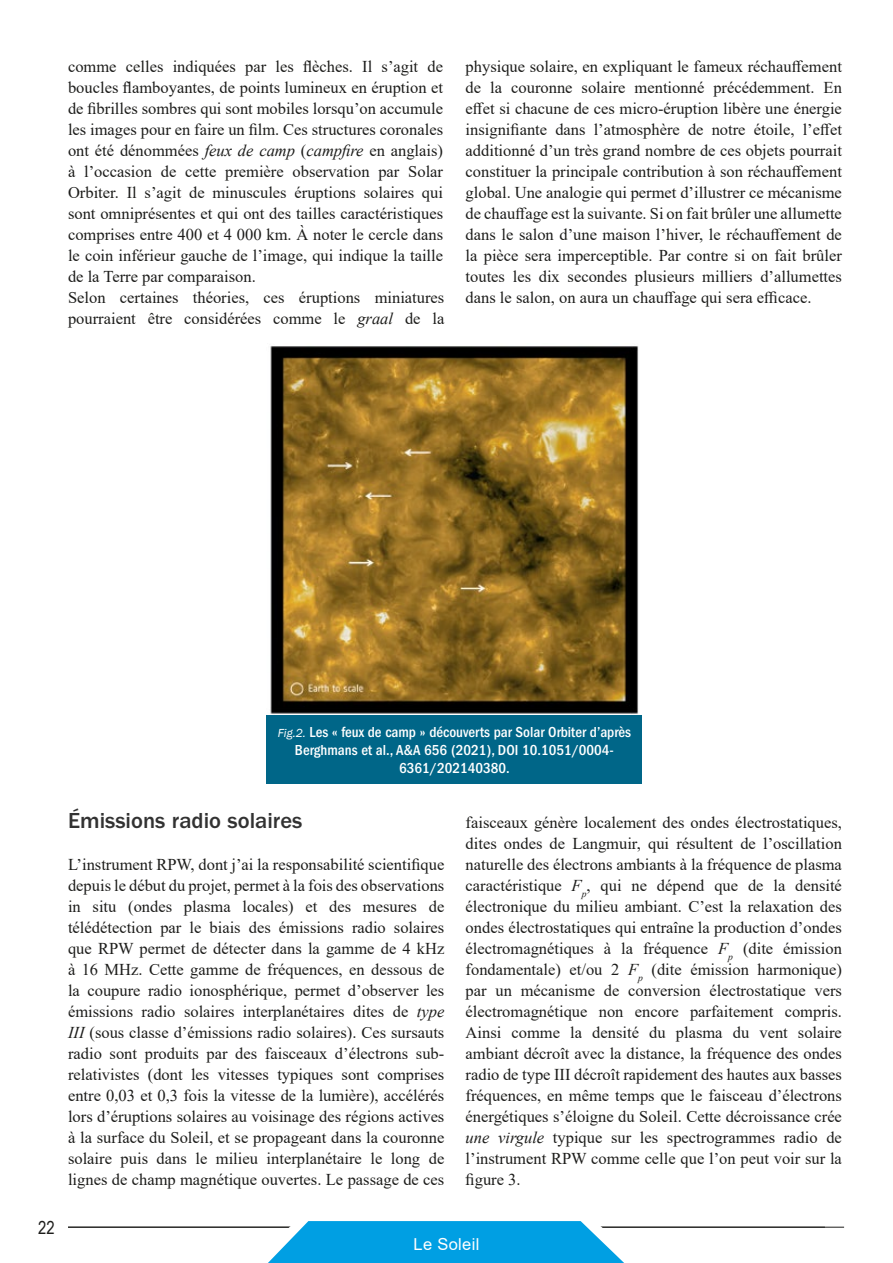
<style>
.page{position:relative;width:893px;height:1263px;background:#fff}
.page>*{position:absolute;margin:0;border:0;box-sizing:border-box;transform-origin:0 0}
.t1{font:500 22.5px "ITC Franklin Gothic Std";color:#323232}
.t2{font:18px "Arial Narrow";color:#1d1d1b}
.t3{font:16.5px/21px "Times New Roman";color:#1d1d1b;text-align:justify}
.t4{font:16.5px "Arial";letter-spacing:.02em;color:#fff}
.t5{font:500 condensed 15px/18px "ITC Franklin Gothic Std";color:#fff;text-align:center}
.s1{font-style:italic}
.s2{font-family:"Franklin Gothic";font-weight:400;font-style:italic;font-stretch:normal;font-size:12px}
</style>
<div class="page">
<hr style="left:68px;top:1227px;width:776px;height:1px;background:#1d1d1b">
<svg style="left:238px;top:1221px;width:419px;height:42px"></svg>
<img style="left:267px;top:346px;width:375px;height:370px">
<div style="left:267px;top:716px;width:375px;height:68px;background:#068"></div>
<p class="t3" style="left:68px;top:55px;width:378px;text-align:left">comme celles indiquées par les flèches. Il s’agit de boucles flamboyantes, de points lumineux en éruption et de fibrilles sombres qui sont mobiles lorsqu’on accumule les images pour en faire un film. Ces structures coronales ont été dénommées <span class="s1">feux de camp</span> (<span class="s1">campfire</span> en anglais) à l’occasion de cette première observation par Solar Orbiter. Il s’agit de minuscules éruptions solaires qui sont omniprésentes et qui ont des tailles caractéristiques comprises entre 400 et 4 000 km. À noter le cercle dans le coin inférieur gauche de l’image, qui indique la taille de la Terre par comparaison.<br>Selon certaines théories, ces éruptions miniatures pourraient être considérées comme le <span class="s1">graal</span> de la</p>
<p class="t3" style="left:466px;top:56px;width:378px">physique solaire, en expliquant le fameux réchauffement de la couronne solaire mentionné précédemment. En effet si chacune de ces micro-éruption libère une énergie insignifiante dans l’atmosphère de notre étoile, l’effet additionné d’un très grand nombre de ces objets pourrait constituer la principale contribution à son réchauffement global. Une analogie qui permet d’illustrer ce mécanisme de chauffage est la suivante. Si on fait brûler une allumette dans le salon d’une maison l’hiver, le réchauffement de la pièce sera imperceptible. Par contre si on fait brûler toutes les dix secondes plusieurs milliers d’allumettes dans le salon, on aura un chauffage qui sera efficace.</p>
<p class="t2" style="left:38px;top:1214px;width:18px">22</p>
<p class="t5" style="left:278px;top:723px;width:355px"><span class="s2">Fig.2.</span> Les « feux de camp » découverts par Solar Orbiter d’après<br>Berghmans et al., A&amp;A 656 (2021), DOI 10.1051/0004-<br>6361/202140380.</p>
<h1 class="t1" style="left:68px;top:808px;width:236px">Émissions radio solaires</h1>
<p class="t3" style="left:68px;top:853px;width:378px">L’instrument RPW, dont j’ai la responsabilité scientifique depuis le début du projet, permet à la fois des observations in situ (ondes plasma locales) et des mesures de télédétection par le biais des émissions radio solaires que RPW permet de détecter dans la gamme de 4 kHz à 16 MHz. Cette gamme de fréquences, en dessous de la coupure radio ionosphérique, permet d’observer les émissions radio solaires interplanétaires dites de <span class="s1">type III</span> (sous classe d’émissions radio solaires). Ces sursauts radio sont produits par des faisceaux d’électrons sub&shy;relativistes (dont les vitesses typiques sont comprises entre 0,03 et 0,3 fois la vitesse de la lumière), accélérés lors d’éruptions solaires au voisinage des régions actives à la surface du Soleil, et se propageant dans la couronne solaire puis dans le milieu interplanétaire le long de lignes de champ magnétique ouvertes. Le passage de ces</p>
<p class="t3" style="left:466px;top:812px;width:378px">faisceaux génère localement des ondes électrostatiques, dites ondes de Langmuir, qui résultent de l’oscillation naturelle des électrons ambiants à la fréquence de plasma caractéristique <span class="s1">F</span><sub>p</sub>, qui ne dépend que de la densité électronique du milieu ambiant. C’est la relaxation des ondes électrostatiques qui entraîne la production d’ondes électromagnétiques à la fréquence <span class="s1">F</span><sub>p</sub> (dite émission fondamentale) et/ou 2 <span class="s1">F</span><sub>p</sub> (dite émission harmonique) par un mécanisme de conversion électrostatique vers électromagnétique non encore parfaitement compris.<br>Ainsi comme la densité du plasma du vent solaire ambiant décroît avec la distance, la fréquence des ondes radio de type III décroît rapidement des hautes aux basses fréquences, en même temps que le faisceau d’électrons énergétiques s’éloigne du Soleil. Cette décroissance crée <span class="s1">une virgule</span> typique sur les spectrogrammes radio de l’instrument RPW comme celle que l’on peut voir sur la figure 3.</p>
<p class="t4" style="left:413px;top:1233px;width:67px">Le Soleil</p>
</div>
